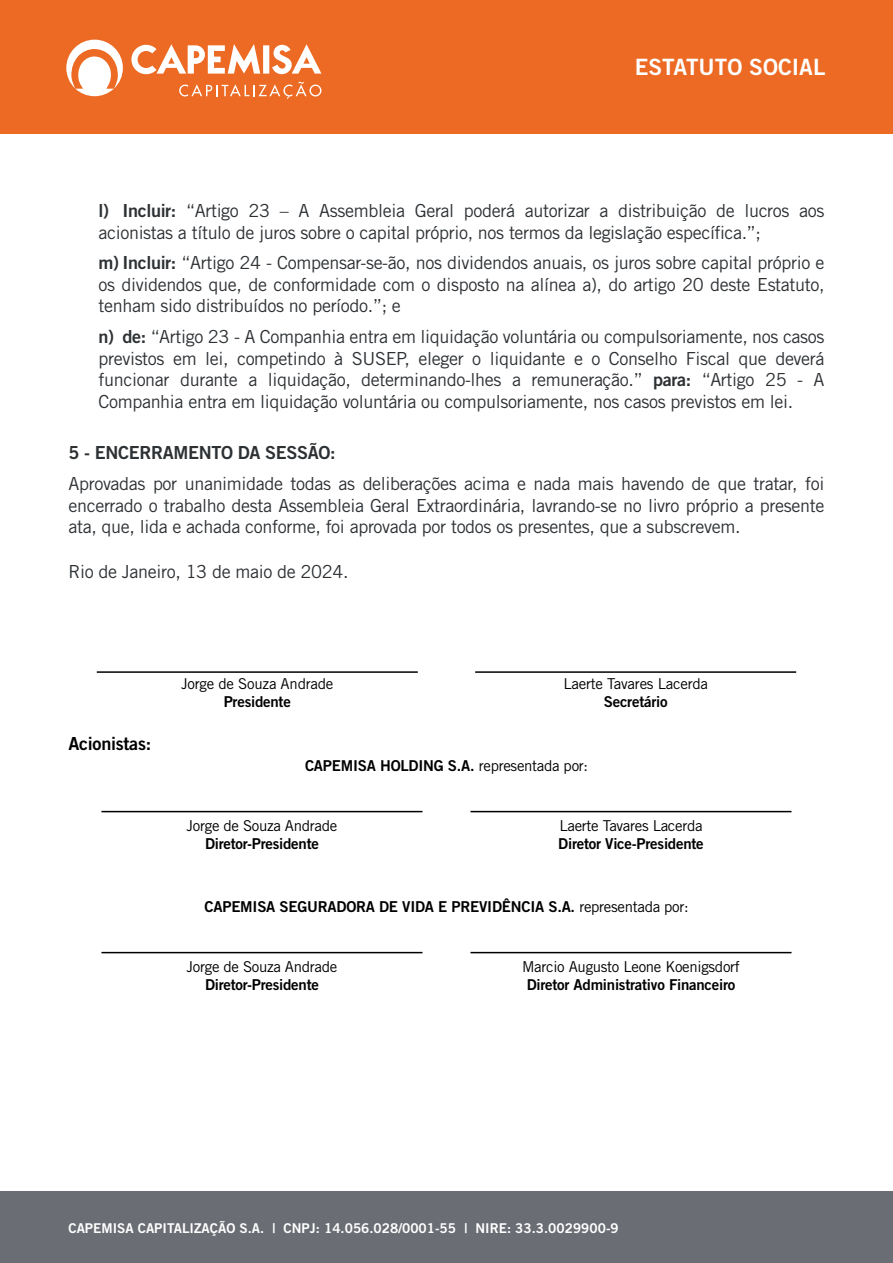
<style>
.page{position:relative;width:893px;height:1263px;background:#fff}
.page>*{position:absolute;margin:0;border:0;box-sizing:border-box;transform-origin:0 0}
.t1{font:22.5px "Trade Gothic LT Std Bd 2";color:#fff}
.t2{font:18px/21.6px "Trade Gothic LT Std";letter-spacing:-.02em;color:#2d3134;text-align:justify}
.t3{font:18px "Trade Gothic LT Std Bd 2";letter-spacing:-.02em;color:#2d3134}
.t4{font:18px "Trade Gothic LT Std Bd 2";letter-spacing:-.015em;color:#000001}
.t5{font:15px "Trade Gothic LT Std Bd 2";letter-spacing:-.015em;color:#000001}
.t6{font:15px "Trade Gothic LT Std";letter-spacing:-.02em;color:#000001}
.t7{font:13.5px "Trade Gothic LT Std Bd 2";color:#fff}
.s1{font-family:"Trade Gothic LT Std Bd 2"}
.s2{font-family:"Trade Gothic LT Std"}
</style>
<div class="page">
<hr style="left:97px;top:671px;width:321px;height:2px;background:#000001">
<hr style="left:475px;top:671px;width:321px;height:2px;background:#000001">
<hr style="left:101px;top:952px;width:321px;height:1px;background:#000001">
<hr style="left:470px;top:952px;width:321px;height:1px;background:#000001">
<hr style="left:101px;top:811px;width:321px;height:1px;background:#000001">
<hr style="left:470px;top:811px;width:321px;height:1px;background:#000001">
<div style="left:0;top:0;width:893px;height:134px;background:#ec6a23"></div>
<div style="left:0;top:1192px;width:893px;height:71px;background:#6a6d73"></div>
<svg style="left:131px;top:44px;width:190px;height:30px"></svg>
<svg style="left:179px;top:82px;width:142px;height:17px"></svg>
<svg style="left:66px;top:40px;width:57px;height:56px"></svg>
<p class="t1" style="left:635px;top:53px;width:192px">ESTATUTO SOCIAL</p>
<p class="t2" style="left:98px;top:200px;width:728px"><span class="s1">l) Incluir:</span> “Artigo 23 – A Assembleia Geral poderá autorizar a distribuição de lucros aos acionistas a título de juros sobre o capital próprio, nos termos da legislação específica.”;</p>
<p class="t2" style="left:98px;top:252px;width:728px"><span class="s1">m) Incluir:</span> “Artigo 24 - Compensar-se-ão, nos dividendos anuais, os juros sobre capital próprio e os dividendos que, de conformidade com o disposto na alínea a), do artigo 20 deste Estatuto, tenham sido distribuídos no período.”; e</p>
<p class="t2" style="left:98px;top:326px;width:728px"><span class="s1">n) de:</span> “Artigo 23 - A Companhia entra em liquidação voluntária ou compulsoriamente, nos casos previstos em lei, competindo à SUSEP, eleger o liquidante e o Conselho Fiscal que deverá funcionar durante a liquidação, determinando-lhes a remuneração.” <span class="s1">para:</span> “Artigo 25 - A Companhia entra em liquidação voluntária ou compulsoriamente, nos casos previstos em lei.</p>
<p class="t3" style="left:68px;top:442px;width:269px">5 - ENCERRAMENTO DA SESSÃO:</p>
<p class="t2" style="left:68px;top:473px;width:757px">Aprovadas por unanimidade todas as deliberações acima e nada mais havendo de que tratar, foi encerrado o trabalho desta Assembleia Geral Extraordinária, lavrando-se no livro próprio a presente ata, que, lida e achada conforme, foi aprovada por todos os presentes, que a subscrevem.</p>
<p class="t2" style="left:68px;top:561px;width:282px">Rio de Janeiro, 13 de maio de 2024.</p>
<p class="t4" style="left:68px;top:732px;width:84px">Acionistas:</p>
<p class="t6" style="left:181px;top:674px;width:154px">Jorge de Souza Andrade</p>
<p class="t5" style="left:224px;top:692px;width:69px">Presidente</p>
<p class="t6" style="left:563px;top:674px;width:146px">Laerte Tavares Lacerda</p>
<p class="t5" style="left:604px;top:692px;width:65px">Secretário</p>
<p class="t5" style="left:305px;top:757px;width:285px">CAPEMISA HOLDING S.A. <span class="s2">representada por:</span></p>
<p class="t6" style="left:187px;top:817px;width:152px">Jorge de Souza Andrade</p>
<p class="t5" style="left:205px;top:835px;width:115px">Diretor-Presidente</p>
<p class="t6" style="left:559px;top:817px;width:145px">Laerte Tavares Lacerda</p>
<p class="t5" style="left:558px;top:835px;width:147px">Diretor Vice-Presidente</p>
<p class="t5" style="left:205px;top:897px;width:486px">CAPEMISA SEGURADORA DE VIDA E PREVIDÊNCIA S.A. <span class="s2">representada por:</span></p>
<p class="t6" style="left:187px;top:958px;width:152px">Jorge de Souza Andrade</p>
<p class="t5" style="left:205px;top:976px;width:115px">Diretor-Presidente</p>
<p class="t6" style="left:522px;top:958px;width:219px">Marcio Augusto Leone Koenigsdorf</p>
<p class="t5" style="left:527px;top:976px;width:210px">Diretor Administrativo Financeiro</p>
<p class="t7" style="left:68px;top:1220px;width:552px">CAPEMISA CAPITALIZAÇÃO S.A. | CNPJ: 14.056.028/0001-55 | NIRE: 33.3.0029900-9</p>
</div>
